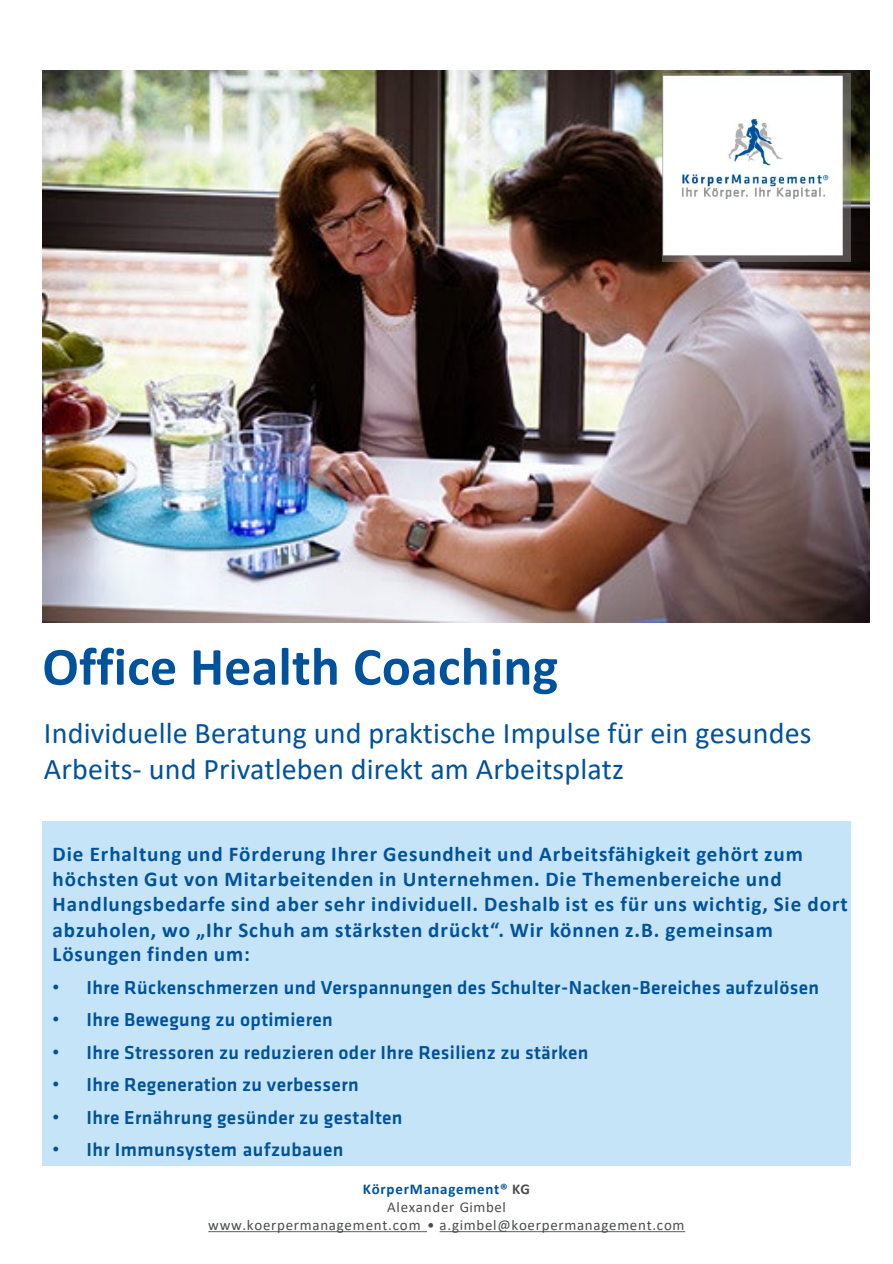
<style>
.page{position:relative;width:893px;height:1264px;background:#fff}
.page>*{position:absolute;margin:0;border:0;box-sizing:border-box;transform-origin:0 0}
.t1{font:700 54px "Calibri";letter-spacing:.005em;color:#00529c}
.t2{font:30px/36px "Calibri";letter-spacing:.005em;color:#00529c}
.t3{font:700 21px/25px "Calibri";letter-spacing:.04em;color:#00529c}
.t4{font:500 19.5px "Klavika Basic";letter-spacing:.02em;color:#00529c}
.t5{font:15px "Calibri";letter-spacing:.05em;color:#4c4d4f}
.t6{font:700 15px "Calibri";letter-spacing:.05em;color:#00529c}
.s1{font-family:"Arial";font-weight:400}
.s2{color:#4c4d4f}
</style>
<div class="page">
<div style="left:42px;top:820px;width:808px;height:344px;background:#c5e4f7"></div>
<img style="left:42px;top:70px;width:827px;height:552px">
<img style="left:663px;top:73px;width:187px;height:188px">
<p class="t1" style="left:42px;top:628px;width:517px">Office Health Coaching</p>
<p class="t2" style="left:44px;top:713px;width:769px">Individuelle Beratung und praktische Impulse für ein gesundes<br>Arbeits- und Privatleben direkt am Arbeitsplatz</p>
<p class="t3" style="left:53px;top:841px;width:796px">Die Erhaltung und Förderung Ihrer Gesundheit und Arbeitsfähigkeit gehört zum höchsten Gut von Mitarbeitenden in Unternehmen. Die Themenbereiche und Handlungsbedarfe sind aber sehr individuell. Deshalb ist es für uns wichtig, Sie dort abzuholen, wo „Ihr Schuh am stärksten drückt“. Wir können z.B. gemeinsam Lösungen finden um:</p>
<p class="t4" style="left:53px;top:974px;width:768px"><span class="s1">•</span> Ihre Rückenschmerzen und Verspannungen des Schulter-Nacken-Bereiches aufzulösen</p>
<p class="t4" style="left:53px;top:1006px;width:282px"><span class="s1">•</span> Ihre Bewegung zu optimieren</p>
<p class="t4" style="left:53px;top:1038px;width:537px"><span class="s1">•</span> Ihre Stressoren zu reduzieren oder Ihre Resilienz zu stärken</p>
<p class="t4" style="left:53px;top:1071px;width:307px"><span class="s1">•</span> Ihre Regeneration zu verbessern</p>
<p class="t4" style="left:53px;top:1103px;width:351px"><span class="s1">•</span> Ihre Ernährung gesünder zu gestalten</p>
<p class="t4" style="left:53px;top:1136px;width:292px"><span class="s1">•</span> Ihr Immunsystem aufzubauen</p>
<p class="t6" style="left:363px;top:1177px;width:169px">KörperManagement® <span class="s2">KG</span></p>
<p class="t5" style="left:387px;top:1195px;width:120px">Alexander Gimbel</p>
<p class="t5" style="left:208px;top:1213px;width:477px">www.koerpermanagement.com • a.gimbel@koerpermanagement.com</p>
</div>
